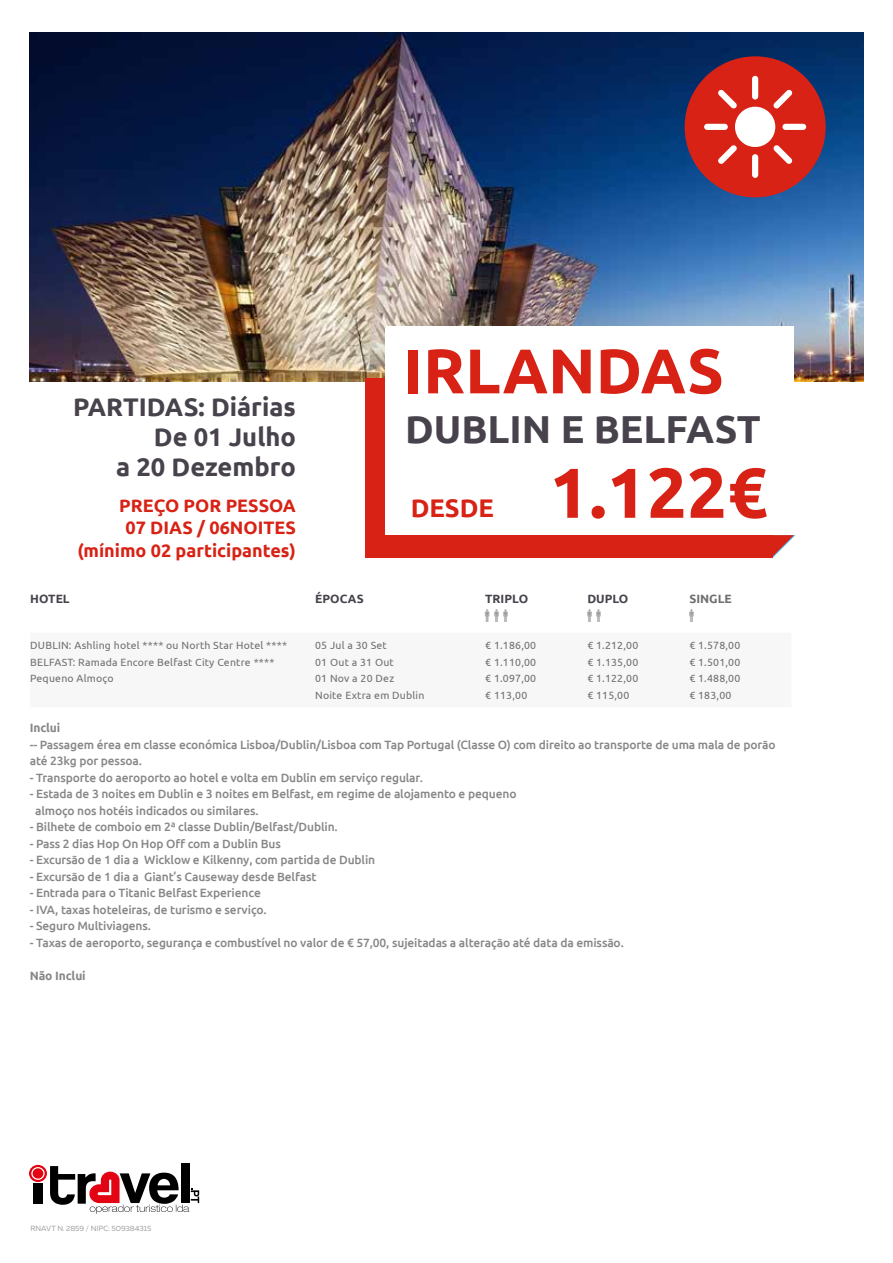
<style>
.page{position:relative;width:893px;height:1263px;background:#fff}
.page>*{position:absolute;margin:0;border:0;box-sizing:border-box;transform-origin:0 0}
.t1{font:700 70.5px "Ubuntu";color:#d82215}
.t2{font:700 63px "Ubuntu";color:#d82215}
.t3{font:700 39px "Ubuntu";color:#47424b}
.t4{font:700 25.5px/30px "Ubuntu";color:#47424b;text-align:right}
.t5{font:700 25.5px "Ubuntu";color:#d82215}
.t6{font:700 18px/22.5px "Ubuntu";color:#d82215;text-align:right}
.t7{font:500 12px/16.5px "Ubuntu";letter-spacing:-.01em;color:#878787}
.t8{font:700 12px "Ubuntu";color:#47424b}
.t9{font:700 12px "Ubuntu";letter-spacing:-.01em;color:#878787}
.t10{font:700 12px "Ubuntu";color:#6f6f6f}
.t11{font:10.5px/16.5px "Ubuntu";letter-spacing:.02em;color:#6f6f6f;text-align:justify}
.t12{font:7.5px "Muller Regular 3";letter-spacing:-.01em;color:#9d9d9c}
</style>
<div class="page">
<div style="left:181px;top:1163px;width:8px;height:40px;background:#000"></div>
<svg style="left:29px;top:1165px;width:170px;height:49px"></svg>
<img style="left:30px;top:33px;width:833px;height:348px">
<div style="left:685px;top:56px;width:141px;height:141px;background:#d82215;border-radius:50%"></div>
<div style="left:752px;top:76px;width:6px;height:24px;background:#fff;border-radius:3px"></div>
<div style="left:752px;top:154px;width:6px;height:24px;background:#fff;border-radius:3px"></div>
<div style="left:782px;top:124px;width:24px;height:6px;background:#fff;border-radius:3px"></div>
<div style="left:704px;top:124px;width:24px;height:6px;background:#fff;border-radius:3px"></div>
<svg style="left:773px;top:145px;width:19px;height:19px"></svg>
<svg style="left:718px;top:90px;width:19px;height:18px"></svg>
<svg style="left:718px;top:145px;width:19px;height:19px"></svg>
<svg style="left:773px;top:90px;width:19px;height:18px"></svg>
<div style="left:735px;top:107px;width:40px;height:40px;background:#fff;border-radius:50%"></div>
<div style="left:366px;top:379px;width:407px;height:179px;background:#d82215"></div>
<svg style="left:773px;top:535px;width:22px;height:23px"></svg>
<div style="left:385px;top:328px;width:407px;height:207px;background:#fff"></div>
<h3 class="t4" style="left:73px;top:392px;width:224px">PARTIDAS: Diárias<br>De 01 Julho<br>a 20 Dezembro</h3>
<h3 class="t6" style="left:77px;top:494px;width:220px">PREÇO POR PESSOA<br>07 DIAS / 06NOITES (mínimo 02 participantes)</h3>
<h2 class="t2" style="left:403px;top:333px;width:322px">IRLANDAS</h2>
<h3 class="t3" style="left:405px;top:405px;width:357px">DUBLIN E BELFAST</h3>
<h3 class="t5" style="left:411px;top:492px;width:85px">DESDE</h3>
<h1 class="t1" style="left:549px;top:450px;width:219px">1.122€</h1>
<p class="t8" style="left:30px;top:591px;width:41px">HOTEL</p>
<p class="t8" style="left:315px;top:591px;width:50px">ÉPOCAS</p>
<p class="t8" style="left:485px;top:591px;width:44px">TRIPLO</p>
<p class="t8" style="left:587px;top:591px;width:43px">DUPLO</p>
<p class="t10" style="left:689px;top:591px;width:44px">SINGLE</p>
<p class="t11" style="left:30px;top:637px;width:258px;text-align:left">DUBLIN: Ashling hotel **** ou North Star Hotel ****<br>BELFAST: Ramada Encore Belfast City Centre ****<br>Pequeno Almoço</p>
<p class="t11" style="left:315px;top:637px;width:111px;text-align:left">05 Jul a 30 Set<br>01 Out a 31 Out<br>01 Nov a 20 Dez<br>Noite Extra em Dublin</p>
<p class="t11" style="left:485px;top:637px;width:52px">€ 1.186,00 € 1.110,00 € 1.097,00 € 113,00</p>
<p class="t11" style="left:587px;top:637px;width:52px">€ 1.212,00 € 1.135,00 € 1.122,00 € 115,00</p>
<p class="t11" style="left:689px;top:637px;width:52px">€ 1.578,00 € 1.501,00 € 1.488,00 € 183,00</p>
<p class="t9" style="left:30px;top:721px;width:32px">Inclui</p>
<p class="t7" style="left:30px;top:736px;width:747px">-- Passagem érea em classe económica Lisboa/Dublin/Lisboa com Tap Portugal (Classe O) com direito ao transporte de uma mala de porão até 23kg por pessoa.</p>
<p class="t7" style="left:30px;top:769px;width:395px">- Transporte do aeroporto ao hotel e volta em Dublin em serviço regular.</p>
<p class="t7" style="left:35px;top:785px;width:483px;text-indent:-5px">- Estada de 3 noites em Dublin e 3 noites em Belfast, em regime de alojamento e pequeno almoço nos hotéis indicados ou similares.</p>
<p class="t7" style="left:30px;top:818px;width:310px">- Bilhete de comboio em 2ª classe Dublin/Belfast/Dublin.</p>
<p class="t7" style="left:30px;top:835px;width:253px">- Pass 2 dias Hop On Hop Off com a Dublin Bus</p>
<p class="t7" style="left:30px;top:851px;width:347px">- Excursão de 1 dia a Wicklow e Kilkenny, com partida de Dublin</p>
<p class="t7" style="left:30px;top:868px;width:288px">- Excursão de 1 dia a Giant’s Causeway desde Belfast</p>
<p class="t7" style="left:30px;top:884px;width:233px">- Entrada para o Titanic Belfast Experience</p>
<p class="t7" style="left:30px;top:901px;width:238px">- IVA, taxas hoteleiras, de turismo e serviço.</p>
<p class="t7" style="left:30px;top:917px;width:123px">- Seguro Multiviagens.</p>
<p class="t7" style="left:30px;top:934px;width:596px">- Taxas de aeroporto, segurança e combustível no valor de € 57,00, sujeitadas a alteração até data da emissão.</p>
<p class="t9" style="left:30px;top:968px;width:57px">Não Inclui</p>
<p class="t12" style="left:31px;top:1224px;width:122px">RNAVT N. 2859 / NIPC: 509384315</p>
</div>
